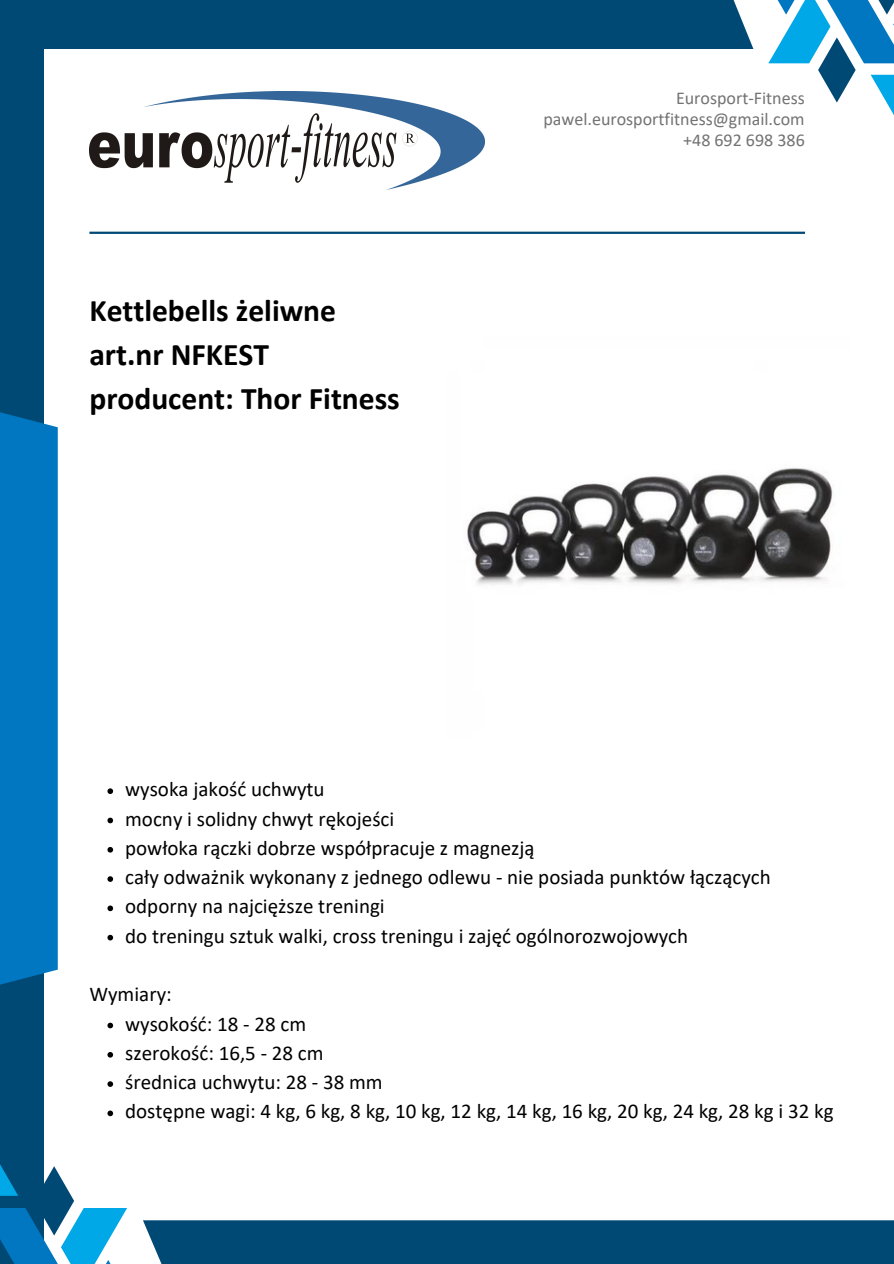
<style>
.page{position:relative;width:894px;height:1264px;background:#fff}
.page>*{position:absolute;margin:0;border:0;box-sizing:border-box;transform-origin:0 0}
.t1{font:700 31.5px "Calibri";color:#000}
.t2{font:21px "Calibri";color:#000}
.t3{font:18px "Calibri";color:#737373}
</style>
<div class="page">
<svg style="left:768px;top:0;width:126px;height:115px"></svg>
<div style="left:0;top:40px;width:44px;height:1223px;background:#014975"></div>
<svg style="left:0;top:1164px;width:127px;height:99px"></svg>
<hr style="left:89px;top:232px;width:715px;height:2px;background:#014975">
<div style="left:0;top:0;width:753px;height:49px;background:#014975"></div>
<div style="left:143px;top:1220px;width:750px;height:43px;background:#014975"></div>
<div style="left:0;top:404px;width:58px;height:588px;background:#0077c0"></div>
<img style="left:89px;top:91px;width:396px;height:98px">
<img style="left:467px;top:468px;width:366px;height:117px">
<svg style="left:107px;top:788px;width:6px;height:6px"></svg>
<svg style="left:107px;top:817px;width:6px;height:6px"></svg>
<svg style="left:107px;top:847px;width:6px;height:5px"></svg>
<svg style="left:107px;top:876px;width:6px;height:5px"></svg>
<svg style="left:107px;top:905px;width:6px;height:6px"></svg>
<svg style="left:107px;top:934px;width:6px;height:6px"></svg>
<svg style="left:107px;top:1022px;width:6px;height:6px"></svg>
<svg style="left:107px;top:1052px;width:6px;height:5px"></svg>
<svg style="left:107px;top:1081px;width:6px;height:5px"></svg>
<svg style="left:107px;top:1110px;width:6px;height:6px"></svg>
<p class="t1" style="left:89px;top:297px;width:248px">Kettlebells żeliwne</p>
<p class="t1" style="left:89px;top:341px;width:181px">art.nr NFKEST</p>
<p class="t1" style="left:89px;top:385px;width:312px">producent: Thor Fitness</p>
<p class="t3" style="left:675px;top:91px;width:130px">Eurosport-Fitness</p>
<p class="t3" style="left:543px;top:111px;width:263px">pawel.eurosportfitness@gmail.com</p>
<p class="t3" style="left:683px;top:132px;width:123px">+48 692 698 386</p>
<p class="t2" style="left:125px;top:780px;width:201px">wysoka jakość uchwytu</p>
<p class="t2" style="left:125px;top:809px;width:270px">mocny i solidny chwyt rękojeści</p>
<p class="t2" style="left:125px;top:839px;width:411px">powłoka rączki dobrze współpracuje z magnezją</p>
<p class="t2" style="left:125px;top:868px;width:647px">cały odważnik wykonany z jednego odlewu - nie posiada punktów łączących</p>
<p class="t2" style="left:125px;top:897px;width:261px">odporny na najcięższe treningi</p>
<p class="t2" style="left:125px;top:927px;width:564px">do treningu sztuk walki, cross treningu i zajęć ogólnorozwojowych</p>
<p class="t2" style="left:89px;top:985px;width:84px">Wymiary:</p>
<p class="t2" style="left:125px;top:1014px;width:182px">wysokość: 18 - 28 cm</p>
<p class="t2" style="left:125px;top:1044px;width:200px">szerokość: 16,5 - 28 cm</p>
<p class="t2" style="left:125px;top:1073px;width:259px">średnica uchwytu: 28 - 38 mm</p>
<p class="t2" style="left:125px;top:1102px;width:709px">dostępne wagi: 4 kg, 6 kg, 8 kg, 10 kg, 12 kg, 14 kg, 16 kg, 20 kg, 24 kg, 28 kg i 32 kg</p>
</div>
